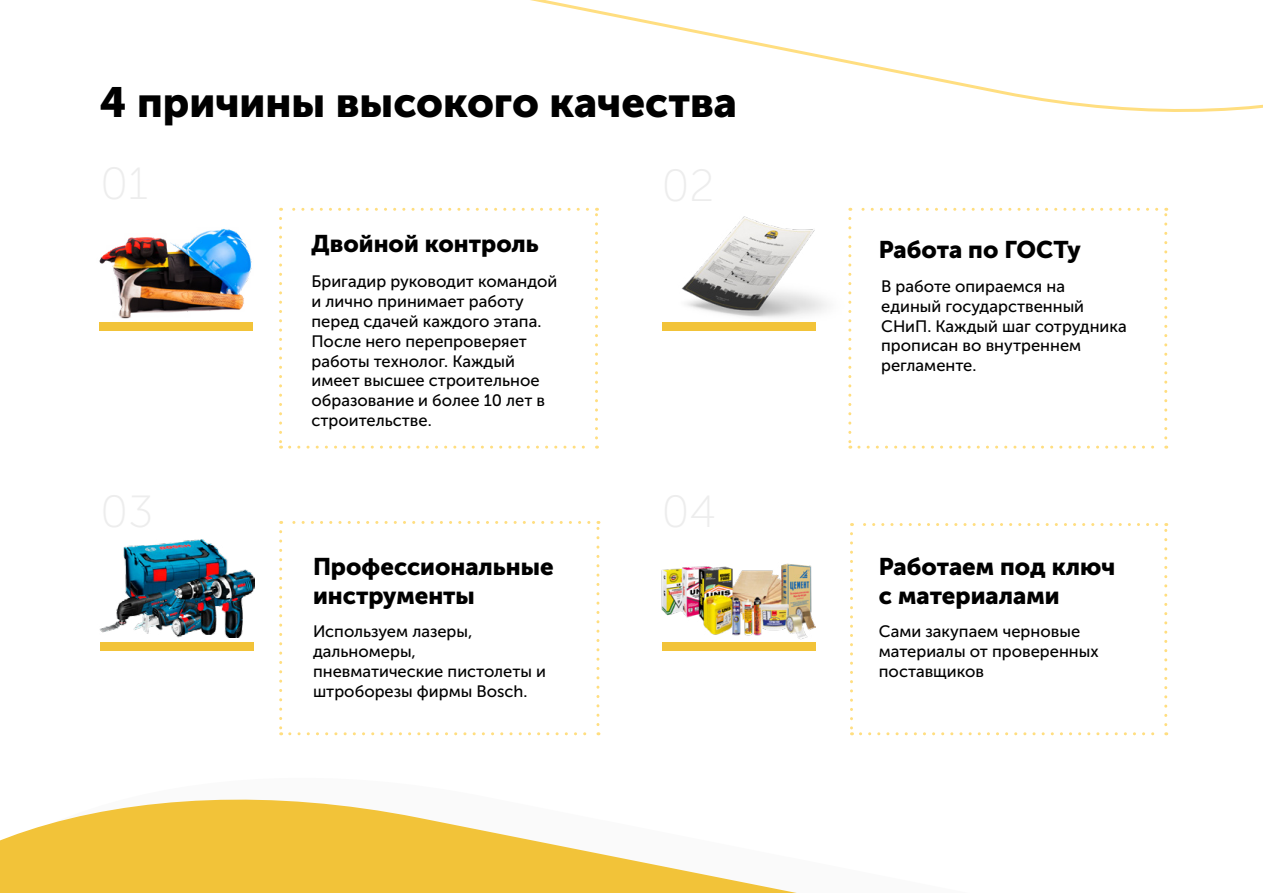
<style>
.page{position:relative;width:1263px;height:893px;background:#fff}
.page>*{position:absolute;margin:0;border:0;box-sizing:border-box;transform-origin:0 0}
.t1{font:42px "Museo Sans Cyrl 900";color:#000}
.t2{font:24px/28.8px "Museo Sans Cyrl 900";color:#000}
.t3{font:16.5px/19.8px "Museo Sans Cyrl 500";color:#000}
</style>
<div class="page">
<img style="left:662px;top:207px;width:190px;height:133px">
<img style="left:99px;top:228px;width:154px;height:97px">
<svg style="left:279px;top:218px;width:3px;height:231px"></svg>
<svg style="left:290px;top:446px;width:307px;height:3px"></svg>
<svg style="left:595px;top:208px;width:3px;height:230px"></svg>
<svg style="left:281px;top:208px;width:306px;height:3px"></svg>
<svg style="left:848px;top:218px;width:3px;height:231px"></svg>
<svg style="left:859px;top:446px;width:308px;height:3px"></svg>
<svg style="left:1164px;top:208px;width:3px;height:230px"></svg>
<svg style="left:850px;top:208px;width:307px;height:3px"></svg>
<svg style="left:279px;top:532px;width:3px;height:203px"></svg>
<svg style="left:290px;top:732px;width:309px;height:3px"></svg>
<svg style="left:596px;top:521px;width:3px;height:204px"></svg>
<svg style="left:281px;top:521px;width:308px;height:3px"></svg>
<svg style="left:850px;top:534px;width:3px;height:201px"></svg>
<svg style="left:860px;top:732px;width:307px;height:3px"></svg>
<svg style="left:1164px;top:523px;width:3px;height:202px"></svg>
<svg style="left:851px;top:523px;width:306px;height:3px"></svg>
<svg style="left:0;top:799px;width:797px;height:94px;fill:#f2c339"></svg>
<svg style="left:530px;top:0;width:733px;height:112px"></svg>
<img style="left:99px;top:540px;width:156px;height:98px">
<div style="left:100px;top:323px;width:153px;height:8px;background:#f2c339"></div>
<div style="left:662px;top:323px;width:153px;height:8px;background:#f2c339"></div>
<div style="left:662px;top:643px;width:153px;height:8px;background:#f2c339"></div>
<div style="left:101px;top:643px;width:153px;height:8px;background:#f2c339"></div>
<img style="left:662px;top:563px;width:153px;height:80px">
<h1 class="t1" style="left:100px;top:78px;width:639px">4 причины высокого качества</h1>
<h2 class="t2" style="left:312px;top:230px;width:229px">Двойной контроль</h2>
<h2 class="t2" style="left:879px;top:235px;width:203px">Работа по ГОСТу</h2>
<p class="t3" style="left:312px;top:272px;width:247px">Бригадир руководит командой и лично принимает работу перед сдачей каждого этапа.<br>После него перепроверяет работы технолог. Каждый имеет высшее строительное образование и более 10 лет в строительстве.</p>
<p class="t3" style="left:881px;top:276px;width:247px">В работе опираемся на единый государственный<br>СНиП. Каждый шаг сотрудника прописан во внутреннем регламенте.</p>
<h2 class="t2" style="left:313px;top:552px;width:242px">Профессиональные инструменты</h2>
<h2 class="t2" style="left:879px;top:552px;width:238px">Работаем под ключ с материалами</h2>
<p class="t3" style="left:313px;top:622px;width:235px">Используем лазеры, дальномеры, пневматические пистолеты и штроборезы фирмы Bosch.</p>
<p class="t3" style="left:879px;top:622px;width:221px">Сами закупаем черновые материалы от проверенных поставщиков</p>
</div>
